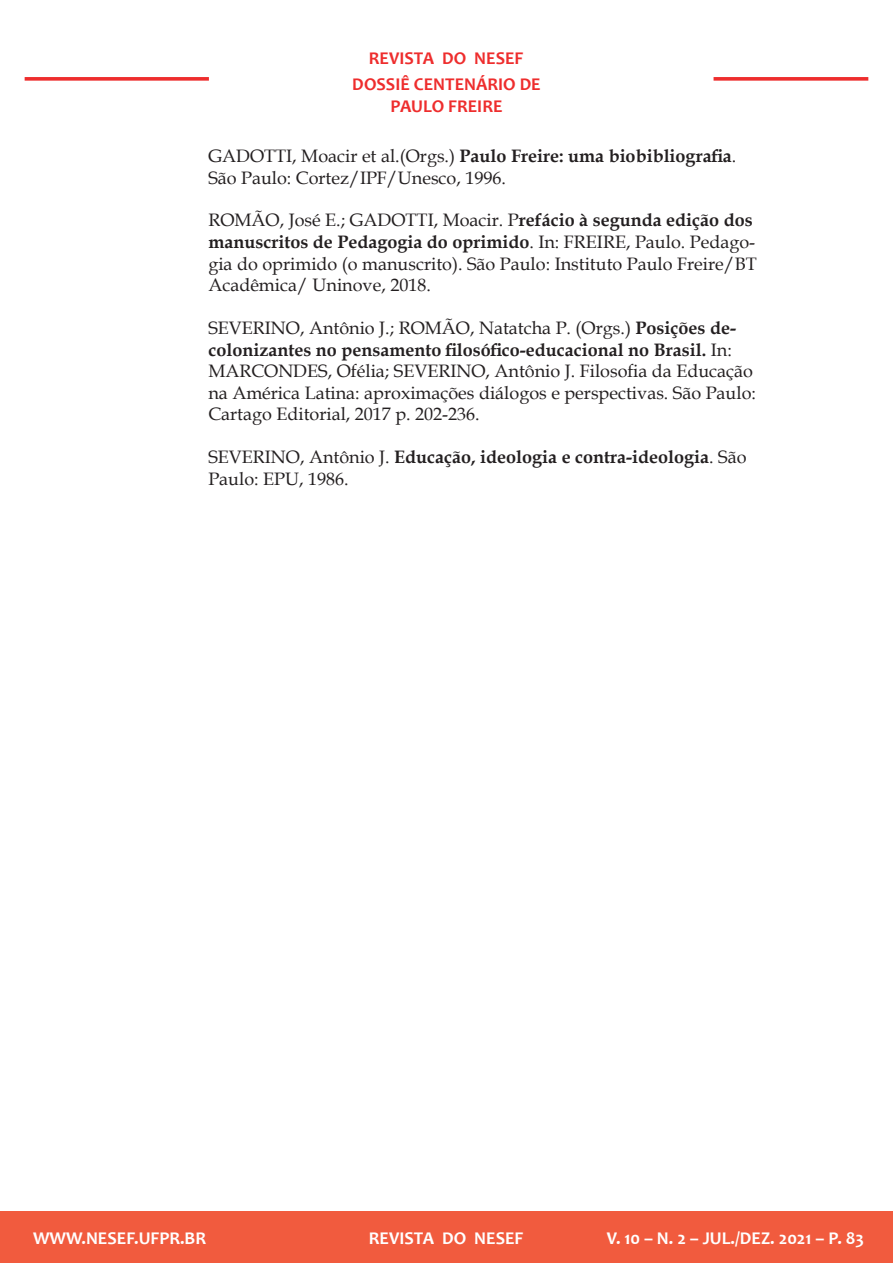
<style>
.page{position:relative;width:893px;height:1263px;background:#fff}
.page>*{position:absolute;margin:0;border:0;box-sizing:border-box;transform-origin:0 0}
.t1{font:18px/21.6px "Book Antiqua";color:#231f20}
.t2{font:700 18px "Candara";color:#fff}
.t3{font:700 18px/25.8px "Candara";color:#ee2d2d;text-align:center}
.s1{font-weight:700}
</style>
<div class="page">
<div style="left:0;top:1212px;width:893px;height:51px;background:#f15b3e"></div>
<svg style="left:25px;top:77px;width:184px;height:4px"></svg>
<svg style="left:713px;top:77px;width:155px;height:4px"></svg>
<p class="t3" style="left:352px;top:45px;width:190px">REVISTA DO NESEF<br>DOSSIÊ CENTENÁRIO DE</p>
<p class="t3" style="left:390px;top:93px;width:114px">PAULO FREIRE</p>
<p class="t1" style="left:208px;top:145px;width:529px">GADOTTI, Moacir et al.(Orgs.) <span class="s1">Paulo Freire: uma biobibliografia</span>.<br>São Paulo: Cortez/IPF/Unesco, 1996.</p>
<p class="t1" style="left:208px;top:209px;width:550px">ROMÃO, José E.; GADOTTI, Moacir. P<span class="s1">refácio à segunda edição dos manuscritos de Pedagogia do oprimido</span>. In: FREIRE, Paulo. Pedago&shy;gia do oprimido (o manuscrito). São Paulo: Instituto Paulo Freire/BT Acadêmica/ Uninove, 2018.</p>
<p class="t1" style="left:208px;top:317px;width:549px">SEVERINO, Antônio J.; ROMÃO, Natatcha P. (Orgs.) <span class="s1">Posições de&shy;colonizantes no pensamento filosófico-educacional no Brasil.</span> In:<br>MARCONDES, Ofélia; SEVERINO, Antônio J. Filosofia da Educação na América Latina: aproximações diálogos e perspectivas. São Paulo:<br>Cartago Editorial, 2017 p. 202-236.</p>
<p class="t1" style="left:208px;top:446px;width:540px">SEVERINO, Antônio J. <span class="s1">Educação, ideologia e contra-ideologia</span>. São<br>Paulo: EPU, 1986.</p>
<p class="t2" style="left:33px;top:1227px;width:175px">WWW.NESEF.UFPR.BR</p>
<p class="t2" style="left:369px;top:1227px;width:156px">REVISTA DO NESEF</p>
<p class="t2" style="left:607px;top:1227px;width:259px">V. 10 – N. 2 – JUL./DEZ. 2021 – P. 83</p>
</div>
